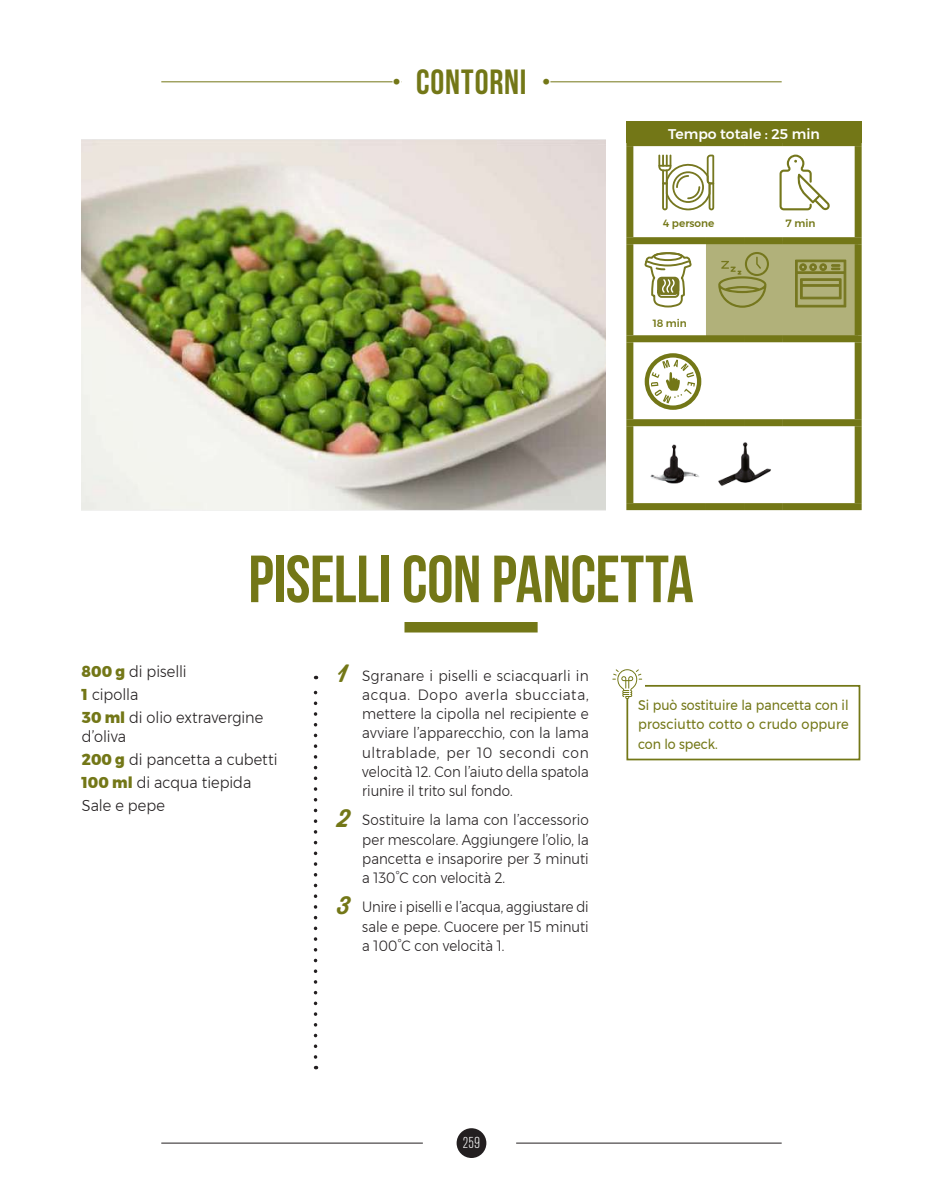
<style>
.page{position:relative;width:943px;height:1191px;background:#fff}
.page>*{position:absolute;margin:0;border:0;box-sizing:border-box;transform-origin:0 0}
.t1{font:700 66.5px "Bebas Neue";letter-spacing:-.01em;color:#737717}
.t2{font:700 35px "Bebas Neue";letter-spacing:.025em;color:#737717}
.t3{font:300 15.75px/22.9px "Montserrat";color:#231f20;scale:.92 1}
.t4{font:300 condensed 15.75px "Akzidenz Grotesk BE";color:#fff}
.t5{font:300 14.88px/19.2px "Montserrat";color:#231f20;text-align:justify;scale:.93 1}
.t6{font:300 14.88px/19.2px "Montserrat";color:#231f20;text-align:justify;scale:.91 1}
.t7{font:300 14.88px/19.2px "Montserrat";color:#231f20;text-align:justify;scale:.89 1}
.t8{font:14px/19.2px "Montserrat";letter-spacing:.005em;color:#737717;text-align:justify;scale:.9 1}
.t9{font:500 14px "Montserrat";color:#fff}
.t10{font:500 10.5px "Montserrat";color:#737717}
.s1{font-size:21px}
.s2{font-weight:800;color:#737717}
.s3{font-family:"Thirsty Soft";font-weight:700;font-size:24.5px;color:#737717}
</style>
<div class="page">
<div style="left:626px;top:146px;width:7px;height:91px;background:#737717"></div>
<div style="left:626px;top:139px;width:80px;height:7px;background:#737717"></div>
<div style="left:706px;top:139px;width:38px;height:7px;background:#737717"></div>
<div style="left:744px;top:139px;width:38px;height:7px;background:#737717"></div>
<div style="left:782px;top:139px;width:79px;height:7px;background:#737717"></div>
<div style="left:626px;top:244px;width:7px;height:91px;background:#737717"></div>
<div style="left:626px;top:237px;width:80px;height:7px;background:#737717"></div>
<div style="left:706px;top:237px;width:38px;height:7px;background:#737717"></div>
<div style="left:744px;top:237px;width:38px;height:7px;background:#737717"></div>
<div style="left:782px;top:237px;width:79px;height:7px;background:#737717"></div>
<div style="left:854px;top:244px;width:7px;height:91px;background:#737717"></div>
<div style="left:626px;top:342px;width:7px;height:77px;background:#737717"></div>
<div style="left:626px;top:426px;width:7px;height:77px;background:#737717"></div>
<div style="left:626px;top:335px;width:80px;height:7px;background:#737717"></div>
<div style="left:706px;top:335px;width:38px;height:7px;background:#737717"></div>
<div style="left:744px;top:335px;width:38px;height:7px;background:#737717"></div>
<div style="left:782px;top:335px;width:79px;height:7px;background:#737717"></div>
<div style="left:626px;top:419px;width:80px;height:7px;background:#737717"></div>
<div style="left:706px;top:419px;width:38px;height:7px;background:#737717"></div>
<div style="left:744px;top:419px;width:38px;height:7px;background:#737717"></div>
<div style="left:782px;top:419px;width:79px;height:7px;background:#737717"></div>
<div style="left:626px;top:503px;width:80px;height:7px;background:#737717"></div>
<div style="left:706px;top:503px;width:38px;height:7px;background:#737717"></div>
<div style="left:744px;top:503px;width:38px;height:7px;background:#737717"></div>
<div style="left:782px;top:503px;width:79px;height:7px;background:#737717"></div>
<div style="left:854px;top:342px;width:7px;height:77px;background:#737717"></div>
<div style="left:854px;top:426px;width:7px;height:77px;background:#737717"></div>
<div style="left:854px;top:146px;width:7px;height:91px;background:#737717"></div>
<div style="left:456px;top:1128px;width:30px;height:30px;background:#231f20;border-radius:50%"></div>
<hr style="left:161px;top:1142px;width:262px;height:1px;background:#231f20">
<hr style="left:516px;top:1142px;width:265px;height:1px;background:#231f20">
<svg style="left:314px;top:676px;width:3px;height:381px"></svg>
<svg style="left:658px;top:155px;width:56px;height:55px"></svg>
<svg style="left:644px;top:252px;width:48px;height:56px"></svg>
<svg style="left:706px;top:244px;width:152px;height:92px"></svg>
<svg style="left:793px;top:258px;width:53px;height:50px"></svg>
<svg style="left:779px;top:155px;width:51px;height:55px"></svg>
<img style="left:82px;top:139px;width:523px;height:371px">
<img style="left:718px;top:442px;width:53px;height:44px">
<svg style="left:644px;top:353px;width:57px;height:57px"></svg>
<img style="left:650px;top:444px;width:49px;height:40px">
<div style="left:626px;top:122px;width:235px;height:21px;background:#737717"></div>
<div style="left:404px;top:622px;width:133px;height:10px;background:#737717"></div>
<div style="left:626px;top:685px;width:234px;height:75px;border:2px solid #737717"></div>
<div style="left:611px;top:666px;width:33px;height:32px;background:#fff"></div>
<svg style="left:612px;top:669px;width:30px;height:30px"></svg>
<hr style="left:161px;top:81px;width:620px;height:1px;background:#737717">
<div style="left:392px;top:69px;width:9px;height:26px;background:#fff"></div>
<div style="left:401px;top:74px;width:141px;height:26px;background:#fff"></div>
<div style="left:542px;top:69px;width:8px;height:26px;background:#fff"></div>
<h2 class="t2" style="left:392px;top:63px;width:159px"><span class="s1">•</span> CONTORNI <span class="s1">•</span></h2>
<p class="t9" style="left:668px;top:123px;width:153px">Tempo totale : 25 min</p>
<p class="t10" style="left:663px;top:215px;width:53px">4 persone</p>
<p class="t10" style="left:652px;top:314px;width:36px">18 min</p>
<p class="t10" style="left:786px;top:215px;width:31px">7 min</p>
<h1 class="t1" style="left:248px;top:542px;width:447px">PISELLI CON PANCETTA</h1>
<p class="t3" style="left:82px;top:660px;width:199px"><span class="s2">800 g</span> di piselli<br><span class="s2">1</span> cipolla<br><span class="s2">30 ml</span> di olio extravergine</p>
<p class="t3" style="left:82px;top:724px;width:214px">d’oliva<br><span class="s2">200 g</span> di pancetta a cubetti<br><span class="s2">100 ml</span> di acqua tiepida<br>Sale e pepe</p>
<p class="t5" style="left:362px;top:665px;width:245px;text-indent:-25px"><span class="s3">1</span> Sgranare i piselli e sciacquarli in acqua. Dopo averla sbucciata, mettere la cipolla nel recipiente e avviare l’apparecchio, con la lama ultrablade, per 10 secondi con velocità 12. Con l’aiuto della spatola riunire il trito sul fondo.</p>
<p class="t6" style="left:362px;top:810px;width:250px;text-indent:-25px"><span class="s3">2</span> Sostituire la lama con l’accessorio per mescolare. Aggiungere l’olio, la pancetta e insaporire per 3 minuti a 130°C con velocità 2.</p>
<p class="t7" style="left:362px;top:897px;width:256px;text-indent:-25px"><span class="s3">3</span> Unire i piselli e l’acqua, aggiustare di sale e pepe. Cuocere per 15 minuti a 100°C con velocità 1.</p>
<p class="t8" style="left:638px;top:695px;width:235px">Si può sostituire la pancetta con il prosciutto cotto o crudo oppure con lo speck.</p>
<p class="t4" style="left:463px;top:1134px;width:19px">259</p>
</div>
